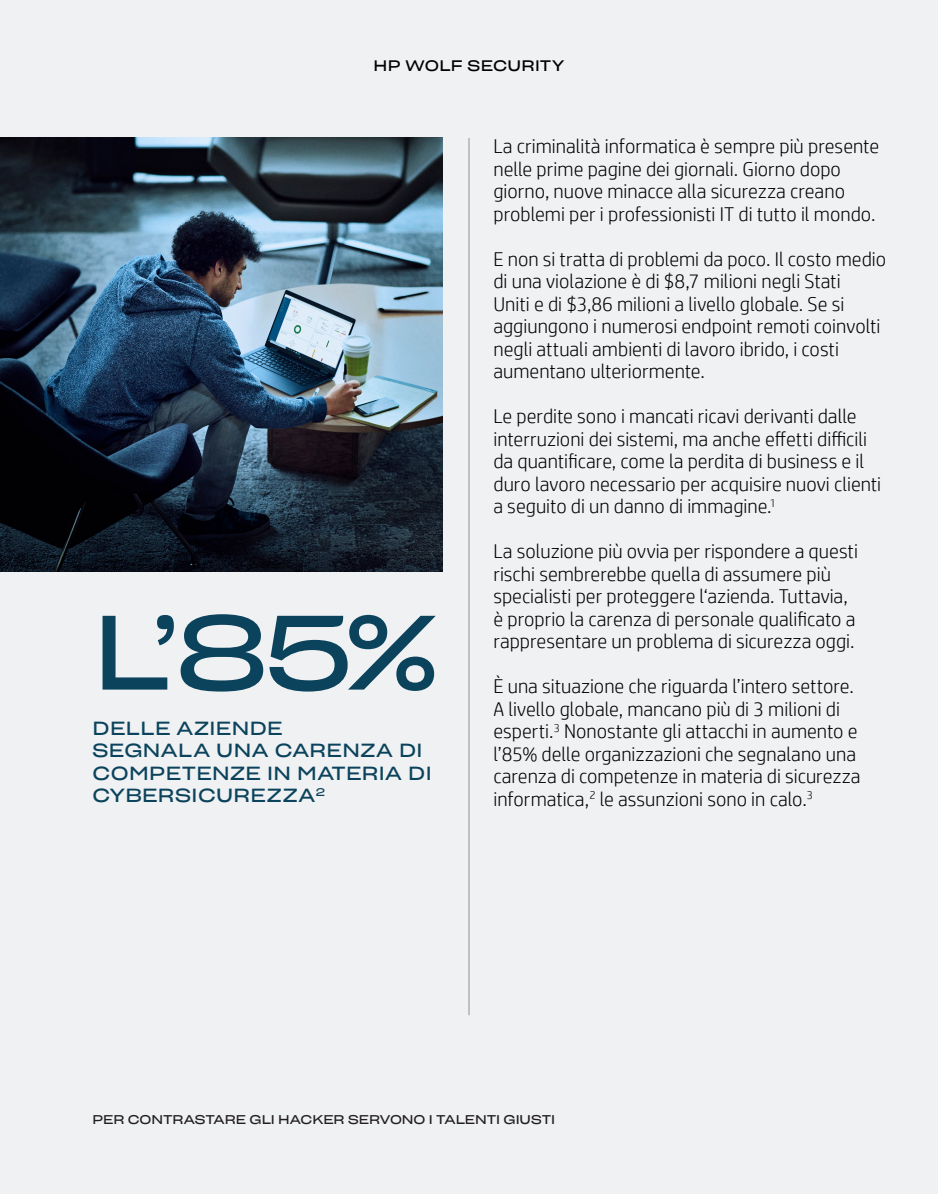
<style>
.page{position:relative;width:938px;height:1194px;background:#eff1f3}
.page>*{position:absolute;margin:0;border:0;box-sizing:border-box;transform-origin:0 0}
.Percentage_110{font:103.75px "Sharp Grotesk Book 25";color:#0b435c}
.Bodycopy_16_18{font:300 20px/22.5px "HP Simplified";color:#000}
.Body_15_18_TT{font:18.75px/22.5px "Sharp Grotesk Book 25";letter-spacing:.02em;color:#0b435c}
.Body_12_18_TT_Center{font:15px "Sharp Grotesk Book 25";letter-spacing:.02em;color:#000}
.Body_10_TT{font:12.5px "Sharp Grotesk Book 25";letter-spacing:-.01em;color:#231f20}
</style>
<div class="page">
<hr style="left:468px;top:138px;width:1px;height:877px;background:#a3a3a3">
<img style="left:0;top:138px;width:442px;height:433px">
<p class="Body_12_18_TT_Center" style="left:373px;top:52px;width:192px">HP WOLF SECURITY</p>
<p class="Percentage_110" style="left:93px;top:562px;width:347px">L’85%</p>
<p class="Body_15_18_TT" style="left:93px;top:715px;width:191px">DELLE AZIENDE</p>
<p class="Body_15_18_TT" style="left:93px;top:737px;width:340px">SEGNALA UNA CARENZA DI<br>COMPETENZE IN MATERIA DI<br>CYBERSICUREZZA<sup>2</sup></p>
<p class="Bodycopy_16_18" style="left:493px;top:135px;width:387px">La criminalità informatica è sempre più presente nelle prime pagine dei giornali. Giorno dopo giorno, nuove minacce alla sicurezza creano problemi per i professionisti IT di tutto il mondo.</p>
<p class="Bodycopy_16_18" style="left:493px;top:247px;width:394px">E non si tratta di problemi da poco. Il costo medio di una violazione è di $8,7 milioni negli Stati<br>Uniti e di $3,86 milioni a livello globale. Se si aggiungono i numerosi endpoint remoti coinvolti negli attuali ambienti di lavoro ibrido, i costi aumentano ulteriormente.</p>
<p class="Bodycopy_16_18" style="left:493px;top:405px;width:389px">Le perdite sono i mancati ricavi derivanti dalle interruzioni dei sistemi, ma anche effetti difficili da quantificare, come la perdita di business e il duro lavoro necessario per acquisire nuovi clienti a seguito di un danno di immagine.<sup>1</sup></p>
<p class="Bodycopy_16_18" style="left:493px;top:540px;width:366px">La soluzione più ovvia per rispondere a questi rischi sembrerebbe quella di assumere più specialisti per proteggere l‘azienda. Tuttavia, è proprio la carenza di personale qualificato a rappresentare un problema di sicurezza oggi.</p>
<p class="Bodycopy_16_18" style="left:493px;top:675px;width:368px">È una situazione che riguarda l’intero settore.<br>A livello globale, mancano più di 3 milioni di esperti.<sup>3</sup> Nonostante gli attacchi in aumento e l’85% delle organizzazioni che segnalano una carenza di competenze in materia di sicurezza informatica,<sup>2</sup> le assunzioni sono in calo.<sup>3</sup></p>
<p class="Body_10_TT" style="left:93px;top:1109px;width:464px">PER CONTRASTARE GLI HACKER SERVONO I TALENTI GIUSTI</p>
</div>
